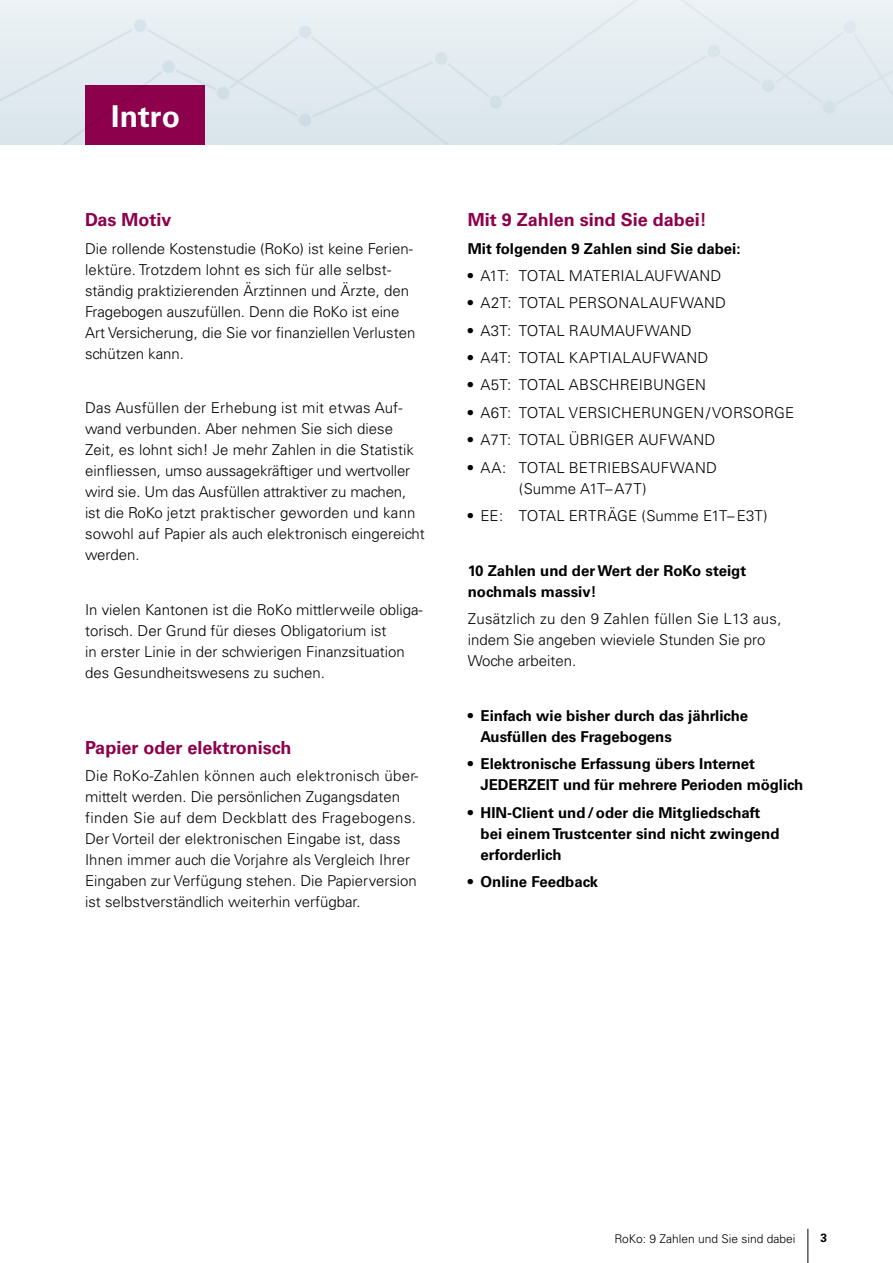
<style>
.page{position:relative;width:893px;height:1263px;background:#fff}
.page>*{position:absolute;margin:0;border:0;box-sizing:border-box;transform-origin:0 0}
.Headline_Negativ{font:700 30px "Univers";letter-spacing:.005em;color:#fff}
.Titel_Rot{font:700 18px "Univers";color:#8d004c}
.Lauftext{font:700 18px "Univers";color:#8d004c}
.Lauftext-2{font:300 15px/21px "Univers";color:#000}
.Lauftext_Bold{font:700 15px/21px "Univers";color:#000}
.t1{font:300 12px "Univers";color:#000}
.t2{font:700 12px "Univers";color:#000}
.s1{font-weight:700}
</style>
<div class="page">
<hr style="left:808px;top:1229px;width:1px;height:34px;background:#000">
<div style="left:0;top:0;width:893px;height:6px;background:#ecf2f5"></div>
<svg style="left:0;top:6px;width:893px;height:139px;background:#dcdce6"></svg>
<div style="left:161px;top:59px;width:15px;height:15px;background:#d9e5ec;border-radius:50%"></div>
<div style="left:160px;top:58px;width:17px;height:17px;border:2px solid #fff;border-radius:50%"></div>
<div style="left:216px;top:86px;width:15px;height:14px;background:#d0dee6;border-radius:50%"></div>
<div style="left:215px;top:84px;width:17px;height:18px;border:2px solid #fff;border-radius:50%"></div>
<div style="left:298px;top:24px;width:14px;height:15px;background:#d9e5ec;border-radius:50%"></div>
<div style="left:296px;top:23px;width:18px;height:17px;border:2px solid #fff;border-radius:50%"></div>
<div style="left:706px;top:44px;width:15px;height:15px;background:#d9e5ec;border-radius:50%"></div>
<div style="left:705px;top:43px;width:17px;height:17px;border:2px solid #fff;border-radius:50%"></div>
<div style="left:761px;top:78px;width:15px;height:15px;background:#d9e5ec;border-radius:50%"></div>
<div style="left:760px;top:77px;width:17px;height:17px;border:2px solid #fff;border-radius:50%"></div>
<div style="left:843px;top:20px;width:14px;height:15px;background:#d9e5ec;border-radius:50%"></div>
<div style="left:841px;top:19px;width:18px;height:17px;border:2px solid #fff;border-radius:50%"></div>
<p class="Headline_Negativ" style="left:111px;top:99px;width:70px">Intro</p>
<p class="Titel_Rot" style="left:85px;top:209px;width:88px">Das Motiv</p>
<p class="Lauftext-2" style="left:85px;top:238px;width:332px">Die rollende Kostenstudie (RoKo) ist keine Ferien&shy;lektüre. Trotzdem lohnt es sich für alle selbst&shy;ständig praktizierenden Ärztinnen und Ärzte, den Fragebogen auszufüllen. Denn die RoKo ist eine Art Versicherung, die Sie vor finanziellen Verlusten schützen kann.</p>
<p class="Lauftext-2" style="left:85px;top:397px;width:341px">Das Ausfüllen der Erhebung ist mit etwas Auf&shy;wand verbunden. Aber nehmen Sie sich diese Zeit, es lohnt sich! Je mehr Zahlen in die Statistik einfliessen, umso aussagekräftiger und wertvoller wird sie. Um das Ausfüllen attraktiver zu machen, ist die RoKo jetzt praktischer geworden und kann sowohl auf Papier als auch elektronisch eingereicht werden.</p>
<p class="Lauftext-2" style="left:85px;top:599px;width:339px">In vielen Kantonen ist die RoKo mittlerweile obliga&shy;torisch. Der Grund für dieses Obligatorium ist<br>in erster Linie in der schwierigen Finanzsituation des Gesundheitswesens zu suchen.</p>
<p class="Titel_Rot" style="left:85px;top:737px;width:208px">Papier oder elektronisch</p>
<p class="Lauftext-2" style="left:85px;top:765px;width:335px">Die RoKo-Zahlen können auch elektronisch über&shy;mittelt werden. Die persönlichen Zugangsdaten finden Sie auf dem Deckblatt des Fragebogens.<br>Der Vorteil der elektronischen Eingabe ist, dass Ihnen immer auch die Vorjahre als Vergleich Ihrer Eingaben zur Verfügung stehen. Die Papierversion ist selbstverständlich weiterhin verfügbar.</p>
<p class="Lauftext" style="left:468px;top:209px;width:241px">Mit 9 Zahlen sind Sie dabei!</p>
<p class="Lauftext_Bold" style="left:468px;top:238px;width:274px">Mit folgenden 9 Zahlen sind Sie dabei:</p>
<p class="Lauftext-2" style="left:468px;top:265px;width:255px"><span class="s1">•</span> A1T: TOTAL MATERIALAUFWAND</p>
<p class="Lauftext-2" style="left:468px;top:292px;width:260px"><span class="s1">•</span> A2T: TOTAL PERSONALAUFWAND</p>
<p class="Lauftext-2" style="left:468px;top:320px;width:226px"><span class="s1">•</span> A3T: TOTAL RAUMAUFWAND</p>
<p class="Lauftext-2" style="left:468px;top:347px;width:242px"><span class="s1">•</span> A4T: TOTAL KAPTIALAUFWAND</p>
<p class="Lauftext-2" style="left:468px;top:375px;width:240px"><span class="s1">•</span> A5T: TOTAL ABSCHREIBUNGEN</p>
<p class="Lauftext-2" style="left:468px;top:402px;width:328px"><span class="s1">•</span> A6T: TOTAL VERSICHERUNGEN/VORSORGE</p>
<p class="Lauftext-2" style="left:468px;top:429px;width:249px"><span class="s1">•</span> A7T: TOTAL ÜBRIGER AUFWAND</p>
<p class="Lauftext-2" style="left:519px;top:457px;width:200px;text-indent:-51px"><span class="s1">•</span> AA: TOTAL BETRIEBSAUFWAND (Summe A1T–A7T)</p>
<p class="Lauftext-2" style="left:468px;top:505px;width:301px"><span class="s1">•</span> EE: TOTAL ERTRÄGE (Summe E1T–E3T)</p>
<p class="Lauftext_Bold" style="left:468px;top:560px;width:280px">10 Zahlen und der Wert der RoKo steigt nochmals massiv!</p>
<p class="Lauftext-2" style="left:468px;top:608px;width:315px">Zusätzlich zu den 9 Zahlen füllen Sie L13 aus, indem Sie angeben wieviele Stunden Sie pro<br>Woche arbeiten.</p>
<p class="Lauftext_Bold" style="left:480px;top:705px;width:269px;text-indent:-13px">• Einfach wie bisher durch das jährliche<br>Ausfüllen des Fragebogens</p>
<p class="Lauftext_Bold" style="left:480px;top:753px;width:324px;text-indent:-13px">• Elektronische Erfassung übers Internet<br>JEDERZEIT und für mehrere Perioden möglich</p>
<p class="Lauftext_Bold" style="left:480px;top:802px;width:301px;text-indent:-13px">• HIN-Client und/oder die Mitgliedschaft bei einem Trustcenter sind nicht zwingend erforderlich</p>
<p class="Lauftext_Bold" style="left:468px;top:871px;width:132px">• Online Feedback</p>
<p class="t1" style="left:614px;top:1231px;width:182px">RoKo: 9 Zahlen und Sie sind dabei</p>
<p class="t2" style="left:820px;top:1231px;width:8px">3</p>
</div>
